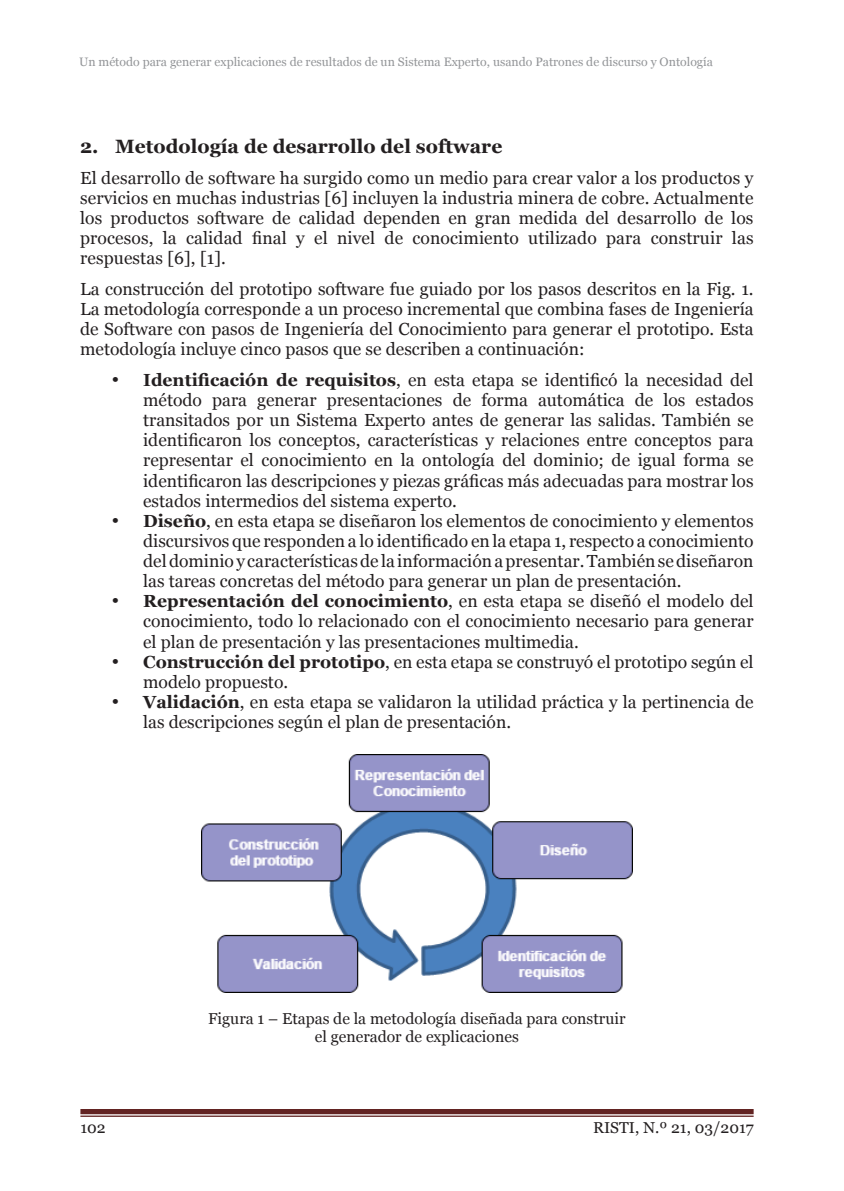
<style>
.page{position:relative;width:844px;height:1191px;background:#fff}
.page>*{position:absolute;margin:0;border:0;box-sizing:border-box;transform-origin:0 0}
.t1{font:700 19.25px "Georgia";color:#231f20}
.t2{font:17.5px/20.1px "Georgia";color:#231f20;text-align:justify}
.t3{font:15.75px/18px "Georgia";color:#231f20;text-align:center}
.t4{font:12.25px "Georgia";color:#939598}
.s1{font-weight:700}
</style>
<div class="page">
<div style="left:80px;top:1109px;width:673px;height:5px;background:#622322"></div>
<hr style="left:80px;top:1115px;width:673px;height:1px;background:#622322">
<img style="left:201px;top:755px;width:431px;height:237px">
<p class="t4" style="left:79px;top:54px;width:635px">Un método para generar explicaciones de resultados de un Sistema Experto, usando Patrones de discurso y Ontología</p>
<p class="t1" style="left:80px;top:134px;width:423px">2. Metodología de desarrollo del software</p>
<p class="t2" style="left:80px;top:168px;width:674px">El desarrollo de software ha surgido como un medio para crear valor a los productos y servicios en muchas industrias [6] incluyen la industria minera de cobre. Actualmente los productos software de calidad dependen en gran medida del desarrollo de los procesos, la calidad final y el nivel de conocimiento utilizado para construir las respuestas [6], [1].</p>
<p class="t2" style="left:80px;top:279px;width:674px">La construcción del prototipo software fue guiado por los pasos descritos en la Fig. 1.<br>La metodología corresponde a un proceso incremental que combina fases de Ingeniería de Software con pasos de Ingeniería del Conocimiento para generar el prototipo. Esta metodología incluye cinco pasos que se describen a continuación:</p>
<p class="t2" style="left:143px;top:370px;width:611px;text-indent:-31px">• <span class="s1">Identificación de requisitos</span>, en esta etapa se identificó la necesidad del método para generar presentaciones de forma automática de los estados transitados por un Sistema Experto antes de generar las salidas. También se identificaron los conceptos, características y relaciones entre conceptos para representar el conocimiento en la ontología del dominio; de igual forma se identificaron las descripciones y piezas gráficas más adecuadas para mostrar los estados intermedios del sistema experto.</p>
<p class="t2" style="left:143px;top:511px;width:611px;text-indent:-32px">• <span class="s1">Diseño</span>, en esta etapa se diseñaron los elementos de conocimiento y elementos discursivos que responden a lo identificado en la etapa 1, respecto a conocimiento del dominio y características de la información a presentar. También se diseñaron las tareas concretas del método para generar un plan de presentación.</p>
<p class="t2" style="left:143px;top:591px;width:611px;text-indent:-32px">• <span class="s1">Representación del conocimiento</span>, en esta etapa se diseñó el modelo del conocimiento, todo lo relacionado con el conocimiento necesario para generar el plan de presentación y las presentaciones multimedia.</p>
<p class="t2" style="left:143px;top:652px;width:611px;text-indent:-31px">• <span class="s1">Construcción del prototipo</span>, en esta etapa se construyó el prototipo según el modelo propuesto.</p>
<p class="t2" style="left:143px;top:692px;width:611px;text-indent:-31px">• <span class="s1">Validación</span>, en esta etapa se validaron la utilidad práctica y la pertinencia de las descripciones según el plan de presentación.</p>
<p class="t3" style="left:208px;top:1010px;width:418px">Figura 1 – Etapas de la metodología diseñada para construir el generador de explicaciones</p>
<p class="t3" style="left:80px;top:1118px;width:27px">102</p>
<p class="t3" style="left:593px;top:1118px;width:162px">RISTI, N.º 21, 03/2017</p>
</div>
